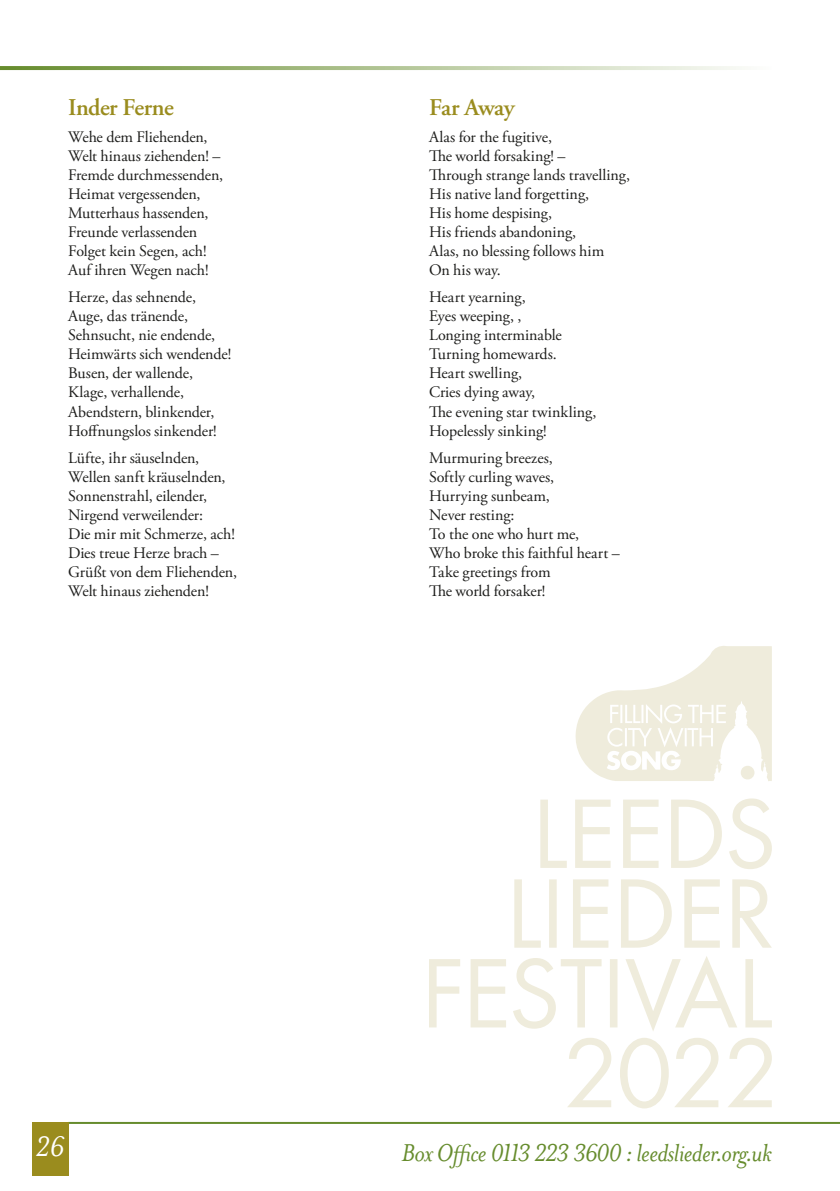
<style>
.page{position:relative;width:840px;height:1191px;background:#fff}
.page>*{position:absolute;margin:0;border:0;box-sizing:border-box;transform-origin:0 0}
.t1{font:italic 32.4px "Mrs Eaves OT";color:#fff}
.t2{font:italic 28px "Mrs Eaves OT";letter-spacing:-.025em;color:#668c2d}
.NEW_SONG_TITLE{font:600 24px "Adobe Garamond Pro";letter-spacing:-.025em;color:#9a8c1e}
._2022_BODY{font:16px "Adobe Garamond Pro";letter-spacing:-.005em;color:#1d1d1b}
</style>
<div class="page">
<hr style="left:68px;top:1122px;width:771px;height:2px;background:#668c2d">
<svg style="left:0;top:66px;width:739px;height:4px;background:#afc291"></svg>
<div style="left:32px;top:1122px;width:36px;height:53px;background:#9a8c1e"></div>
<svg style="left:575px;top:646px;width:196px;height:135px"></svg>
<svg style="left:567px;top:1038px;width:204px;height:70px"></svg>
<svg style="left:429px;top:956px;width:342px;height:75px"></svg>
<svg style="left:514px;top:879px;width:257px;height:68px"></svg>
<svg style="left:540px;top:798px;width:231px;height:71px"></svg>
<p class="NEW_SONG_TITLE" style="left:68px;top:94px;width:107px">Inder Ferne</p>
<p class="_2022_BODY" style="left:68px;top:128px;width:141px">Wehe dem Fliehenden,</p>
<p class="_2022_BODY" style="left:68px;top:147px;width:154px">Welt hinaus ziehenden! –</p>
<p class="_2022_BODY" style="left:68px;top:166px;width:156px">Fremde durchmessenden,</p>
<p class="_2022_BODY" style="left:68px;top:185px;width:134px">Heimat vergessenden,</p>
<p class="_2022_BODY" style="left:68px;top:204px;width:142px">Mutterhaus hassenden,</p>
<p class="_2022_BODY" style="left:68px;top:223px;width:131px">Freunde verlassenden</p>
<p class="_2022_BODY" style="left:68px;top:242px;width:140px">Folget kein Segen, ach!</p>
<p class="_2022_BODY" style="left:68px;top:261px;width:142px">Auf ihren Wegen nach!</p>
<p class="_2022_BODY" style="left:68px;top:288px;width:129px">Herze, das sehnende,</p>
<p class="_2022_BODY" style="left:68px;top:307px;width:121px">Auge, das tränende,</p>
<p class="_2022_BODY" style="left:68px;top:326px;width:149px">Sehnsucht, nie endende,</p>
<p class="_2022_BODY" style="left:68px;top:345px;width:164px">Heimwärts sich wendende!</p>
<p class="_2022_BODY" style="left:68px;top:364px;width:126px">Busen, der wallende,</p>
<p class="_2022_BODY" style="left:68px;top:383px;width:117px">Klage, verhallende,</p>
<p class="_2022_BODY" style="left:68px;top:402px;width:148px">Abendstern, blinkender,</p>
<p class="_2022_BODY" style="left:68px;top:421px;width:150px">Hoffnungslos sinkender!</p>
<p class="_2022_BODY" style="left:68px;top:448px;width:133px">Lüfte, ihr säuselnden,</p>
<p class="_2022_BODY" style="left:68px;top:467px;width:159px">Wellen sanft kräuselnden,</p>
<p class="_2022_BODY" style="left:68px;top:486px;width:140px">Sonnenstrahl, eilender,</p>
<p class="_2022_BODY" style="left:68px;top:505px;width:136px">Nirgend verweilender:</p>
<p class="_2022_BODY" style="left:68px;top:524px;width:168px">Die mir mit Schmerze, ach!</p>
<p class="_2022_BODY" style="left:68px;top:543px;width:152px">Dies treue Herze brach –</p>
<p class="_2022_BODY" style="left:68px;top:562px;width:170px">Grüßt von dem Fliehenden,</p>
<p class="_2022_BODY" style="left:68px;top:581px;width:142px">Welt hinaus ziehenden!</p>
<p class="NEW_SONG_TITLE" style="left:429px;top:94px;width:87px">Far Away</p>
<p class="_2022_BODY" style="left:429px;top:128px;width:124px">Alas for the fugitive,</p>
<p class="_2022_BODY" style="left:429px;top:147px;width:138px">The world forsaking! –</p>
<p class="_2022_BODY" style="left:429px;top:166px;width:202px">Through strange lands travelling,</p>
<p class="_2022_BODY" style="left:429px;top:185px;width:162px">His native land forgetting,</p>
<p class="_2022_BODY" style="left:429px;top:204px;width:124px">His home despising,</p>
<p class="_2022_BODY" style="left:429px;top:223px;width:149px">His friends abandoning,</p>
<p class="_2022_BODY" style="left:429px;top:242px;width:177px">Alas, no blessing follows him</p>
<p class="_2022_BODY" style="left:429px;top:261px;width:73px">On his way.</p>
<p class="_2022_BODY" style="left:429px;top:288px;width:98px">Heart yearning,</p>
<p class="_2022_BODY" style="left:429px;top:307px;width:94px">Eyes weeping, ,</p>
<p class="_2022_BODY" style="left:429px;top:326px;width:134px">Longing interminable</p>
<p class="_2022_BODY" style="left:429px;top:345px;width:129px">Turning homewards.</p>
<p class="_2022_BODY" style="left:429px;top:364px;width:95px">Heart swelling,</p>
<p class="_2022_BODY" style="left:429px;top:383px;width:108px">Cries dying away,</p>
<p class="_2022_BODY" style="left:429px;top:402px;width:169px">The evening star twinkling,</p>
<p class="_2022_BODY" style="left:429px;top:421px;width:119px">Hopelessly sinking!</p>
<p class="_2022_BODY" style="left:429px;top:448px;width:125px">Murmuring breezes,</p>
<p class="_2022_BODY" style="left:429px;top:467px;width:127px">Softly curling waves,</p>
<p class="_2022_BODY" style="left:429px;top:486px;width:122px">Hurrying sunbeam,</p>
<p class="_2022_BODY" style="left:429px;top:505px;width:87px">Never resting:</p>
<p class="_2022_BODY" style="left:429px;top:524px;width:152px">To the one who hurt me,</p>
<p class="_2022_BODY" style="left:429px;top:543px;width:192px">Who broke this faithful heart –</p>
<p class="_2022_BODY" style="left:429px;top:562px;width:123px">Take greetings from</p>
<p class="_2022_BODY" style="left:429px;top:581px;width:118px">The world forsaker!</p>
<h1 class="t1" style="left:35px;top:1129px;width:31px">26</h1>
<h2 class="t2" style="left:401px;top:1137px;width:372px">Box Office 0113 223 3600 : leedslieder.org.uk</h2>
</div>
